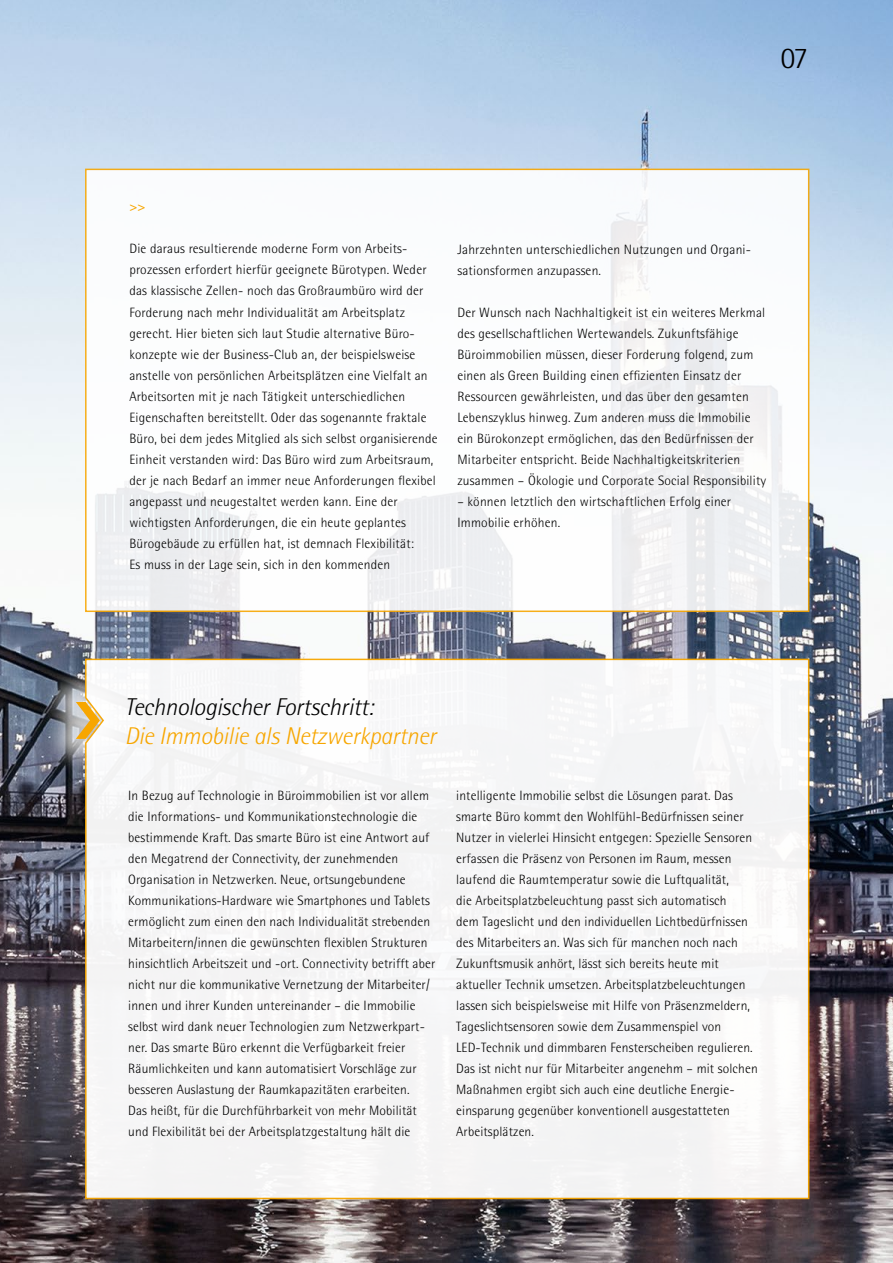
<style>
.page{position:relative;width:893px;height:1263px;background:#fff}
.page>*{position:absolute;margin:0;border:0;box-sizing:border-box;transform-origin:0 0}
.t1{font:300 30px "Rotis Semi Sans";color:#000}
.t2{font:italic 300 24.3px "Rotis Semi Sans";letter-spacing:-.01em;color:#f7a600}
.t3{font:italic 300 24.3px "Rotis Semi Sans";letter-spacing:-.01em;color:#000}
.t4{font:300 13.5px/21px "Rotis Semi Sans";letter-spacing:.01em;color:#000}
.t5{font:800 13.5px "Rotis Semi Sans";color:#f7a600}
</style>
<div class="page">
<img style="left:0;top:0;width:893px;height:1263px">
<div style="left:41px;top:667px;width:93px;height:107px;background:#fff;opacity:.75"></div>
<svg style="left:76px;top:702px;width:8px;height:37px"></svg>
<div style="left:85px;top:169px;width:724px;height:443px;background:linear-gradient(to bottom,#fcfdfe,#f5f6f7);border:2px solid #f7a600"></div>
<div style="left:84px;top:658px;width:726px;height:542px;background:#f5f5f6"></div>
<h1 class="t1" style="left:781px;top:41px;width:29px">07</h1>
<p class="t5" style="left:129px;top:198px;width:18px">&gt;&gt;</p>
<p class="t4" style="left:129px;top:238px;width:310px">Die daraus resultierende moderne Form von Arbeits&shy;prozessen erfordert hierfür geeignete Bürotypen. Weder das klassische Zellen- noch das Großraumbüro wird der Forderung nach mehr Individualität am Arbeitsplatz gerecht. Hier bieten sich laut Studie alternative Büro&shy;konzepte wie der Business-Club an, der beispielsweise anstelle von persönlichen Arbeitsplätzen eine Vielfalt an Arbeitsorten mit je nach Tätigkeit unterschiedlichen Eigenschaften bereitstellt. Oder das sogenannte fraktale Büro, bei dem jedes Mitglied als sich selbst organisierende Einheit verstanden wird: Das Büro wird zum Arbeitsraum, der je nach Bedarf an immer neue Anforderungen flexibel angepasst und neugestaltet werden kann. Eine der wichtigsten Anforderungen, die ein heute geplantes Bürogebäude zu erfüllen hat, ist demnach Flexibilität:<br>Es muss in der Lage sein, sich in den kommenden</p>
<p class="t4" style="left:457px;top:238px;width:295px">Jahrzehnten unterschiedlichen Nutzungen und Organi&shy;sationsformen anzupassen.</p>
<p class="t4" style="left:457px;top:301px;width:310px">Der Wunsch nach Nachhaltigkeit ist ein weiteres Merkmal des gesellschaftlichen Wertewandels. Zukunftsfähige Büroimmobilien müssen, dieser Forderung folgend, zum einen als Green Building einen effizienten Einsatz der Ressourcen gewährleisten, und das über den gesamten Lebenszyklus hinweg. Zum anderen muss die Immobilie ein Bürokonzept ermöglichen, das den Bedürfnissen der Mitarbeiter entspricht. Beide Nachhaltigkeitskriterien zusammen – Ökologie und Corporate Social Responsibility</p>
<p class="t4" style="left:457px;top:491px;width:275px">– können letztlich den wirtschaftlichen Erfolg einer<br>Immobilie erhöhen.</p>
<h2 class="t3" style="left:125px;top:693px;width:250px">Technologischer Fortschritt:</h2>
<h2 class="t2" style="left:125px;top:722px;width:313px">Die Immobilie als Netzwerkpartner</h2>
<p class="t4" style="left:128px;top:785px;width:309px">In Bezug auf Technologie in Büroimmobilien ist vor allem die Informations- und Kommunikationstechnologie die bestimmende Kraft. Das smarte Büro ist eine Antwort auf den Megatrend der Connectivity, der zunehmenden Organisation in Netzwerken. Neue, ortsungebundene Kommunikations-Hardware wie Smartphones und Tablets ermöglicht zum einen den nach Individualität strebenden Mitarbeitern/innen die gewünschten flexiblen Strukturen hinsichtlich Arbeitszeit und -ort. Connectivity betrifft aber nicht nur die kommunikative Vernetzung der Mitarbeiter/ innen und ihrer Kunden untereinander – die Immobilie selbst wird dank neuer Technologien zum Netzwerkpart&shy;ner. Das smarte Büro erkennt die Verfügbarkeit freier Räumlichkeiten und kann automatisiert Vorschläge zur besseren Auslastung der Raumkapazitäten erarbeiten.<br>Das heißt, für die Durchführbarkeit von mehr Mobilität und Flexibilität bei der Arbeitsplatzgestaltung hält die</p>
<p class="t4" style="left:456px;top:785px;width:303px">intelligente Immobilie selbst die Lösungen parat. Das smarte Büro kommt den Wohlfühl-Bedürfnissen seiner Nutzer in vielerlei Hinsicht entgegen: Spezielle Sensoren erfassen die Präsenz von Personen im Raum, messen laufend die Raumtemperatur sowie die Luftqualität,<br>die Arbeitsplatzbeleuchtung passt sich automatisch<br>dem Tageslicht und den individuellen Lichtbedürfnissen des Mitarbeiters an. Was sich für manchen noch nach Zukunftsmusik anhört, lässt sich bereits heute mit aktueller Technik umsetzen. Arbeitsplatzbeleuchtungen lassen sich beispielsweise mit Hilfe von Präsenzmeldern, Tageslichtsensoren sowie dem Zusammenspiel von LED-Technik und dimmbaren Fensterscheiben regulieren.<br>Das ist nicht nur für Mitarbeiter angenehm – mit solchen Maßnahmen ergibt sich auch eine deutliche Energie&shy;einsparung gegenüber konventionell ausgestatteten Arbeitsplätzen.</p>
</div>
